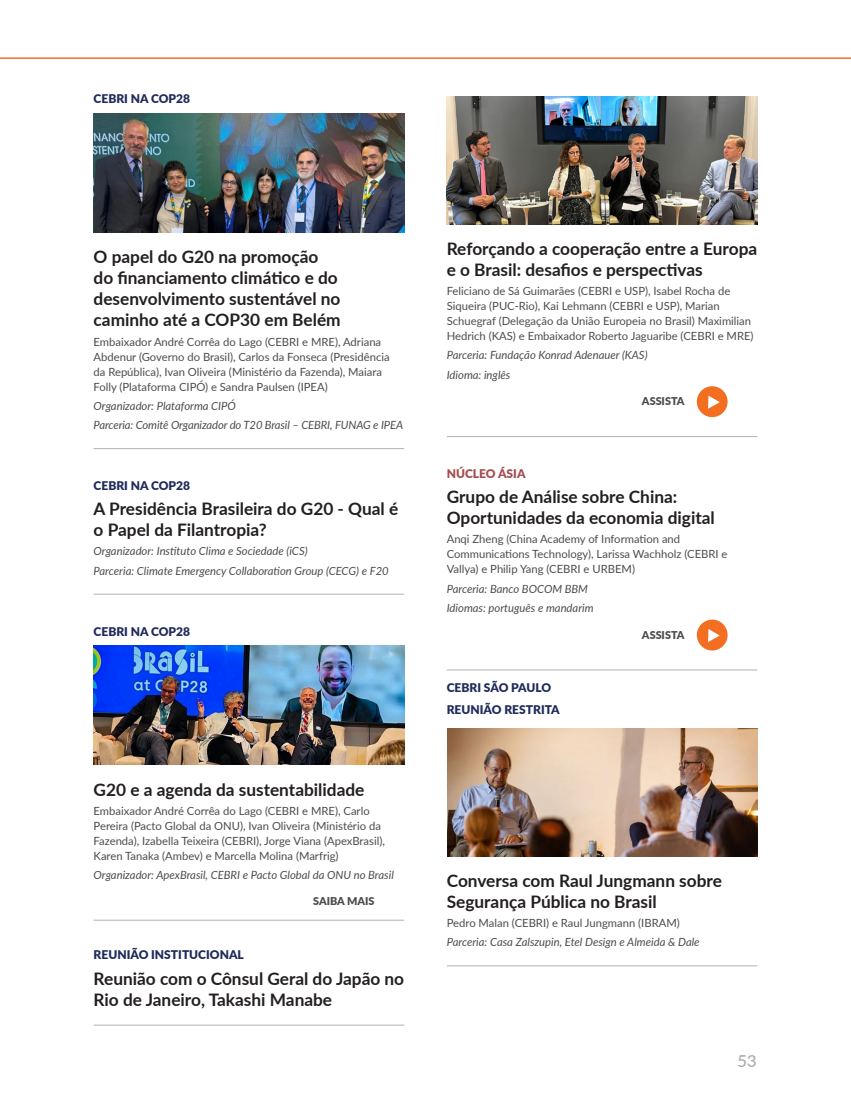
<style>
.page{position:relative;width:851px;height:1106px;background:#fff}
.page>*{position:absolute;margin:0;border:0;box-sizing:border-box;transform-origin:0 0}
.Eventos_-_seção{font:700 17.25px/21px "Lato";color:#231f20}
.Eventos_-_Título{font:700 17.25px/21px "Lato";color:#231f20}
.t1{font:500 16.5px "Lato";color:#a8a9ad}
.Eventos_-_Participan{font:900 12px "Lato";color:#202b5b}
.Eventos_-_seção-2{font:900 12px "Lato";color:#202b5b}
.Eventos_-_seção-3{font:900 12px "Lato";color:#a64d50}
.Eventos_-_Participan-2{font:11.25px/15px "Lato";color:#4b4c4d}
.Eventos_-_Participan-3{font:italic 11.25px "Lato";color:#4b4c4d}
.t2{font:900 10.8px "Lato";color:#4b4c4d}
</style>
<div class="page">
<hr style="left:446px;top:436px;width:311px;height:1px;background:#b2b3b7">
<hr style="left:446px;top:669px;width:311px;height:1px;background:#b2b3b7">
<hr style="left:446px;top:965px;width:311px;height:1px;background:#b2b3b7">
<img style="left:446px;top:96px;width:311px;height:128px">
<div style="left:696px;top:386px;width:31px;height:31px;background:#f36e21;border-radius:50%"></div>
<svg style="left:708px;top:395px;width:11px;height:14px"></svg>
<div style="left:696px;top:619px;width:31px;height:31px;background:#f36e21;border-radius:50%"></div>
<svg style="left:708px;top:629px;width:11px;height:13px"></svg>
<img style="left:447px;top:728px;width:310px;height:128px">
<hr style="left:0;top:57px;width:850px;height:2px;background:#f36e31">
<hr style="left:94px;top:448px;width:310px;height:1px;background:#b2b3b7">
<hr style="left:94px;top:594px;width:310px;height:1px;background:#b2b3b7">
<hr style="left:94px;top:920px;width:310px;height:1px;background:#b2b3b7">
<hr style="left:94px;top:1024px;width:310px;height:1px;background:#b2b3b7">
<img style="left:94px;top:113px;width:310px;height:120px">
<img style="left:94px;top:646px;width:310px;height:119px">
<p class="Eventos_-_Participan" style="left:94px;top:90px;width:98px">CEBRI NA COP28</p>
<p class="Eventos_-_seção" style="left:94px;top:246px;width:248px">O papel do G20 na promoção do financiamento climático e do desenvolvimento sustentável no caminho até a COP30 em Belém</p>
<p class="Eventos_-_Participan-2" style="left:94px;top:333px;width:297px">Embaixador André Corrêa do Lago (CEBRI e MRE), Adriana Abdenur (Governo do Brasil), Carlos da Fonseca (Presidência da República), Ivan Oliveira (Ministério da Fazenda), Maiara Folly (Plataforma CIPÓ) e Sandra Paulsen (IPEA)</p>
<p class="Eventos_-_Participan-3" style="left:94px;top:398px;width:144px">Organizador: Plataforma CIPÓ</p>
<p class="Eventos_-_Participan-3" style="left:94px;top:417px;width:311px">Parceria: Comitê Organizador do T20 Brasil – CEBRI, FUNAG e IPEA</p>
<p class="Eventos_-_Participan" style="left:94px;top:476px;width:98px">CEBRI NA COP28</p>
<p class="Eventos_-_Título" style="left:94px;top:497px;width:306px">A Presidência Brasileira do G20 - Qual é o Papel da Filantropia?</p>
<p class="Eventos_-_Participan-3" style="left:94px;top:543px;width:215px">Organizador: Instituto Clima e Sociedade (iCS)</p>
<p class="Eventos_-_Participan-3" style="left:94px;top:562px;width:296px">Parceria: Climate Emergency Collaboration Group (CECG) e F20</p>
<p class="Eventos_-_Participan" style="left:94px;top:622px;width:98px">CEBRI NA COP28</p>
<p class="Eventos_-_seção" style="left:94px;top:778px;width:272px">G20 e a agenda da sustentabilidade</p>
<p class="Eventos_-_Participan-2" style="left:94px;top:802px;width:293px">Embaixador André Corrêa do Lago (CEBRI e MRE), Carlo Pereira (Pacto Global da ONU), Ivan Oliveira (Ministério da Fazenda), Izabella Teixeira (CEBRI), Jorge Viana (ApexBrasil), Karen Tanaka (Ambev) e Marcella Molina (Marfrig)</p>
<p class="Eventos_-_Participan-3" style="left:94px;top:867px;width:302px">Organizador: ApexBrasil, CEBRI e Pacto Global da ONU no Brasil</p>
<p class="t2" style="left:313px;top:893px;width:63px">SAIBA MAIS</p>
<p class="Eventos_-_Participan" style="left:94px;top:946px;width:152px">REUNIÃO INSTITUCIONAL</p>
<p class="Eventos_-_seção" style="left:94px;top:967px;width:312px">Reunião com o Cônsul Geral do Japão no<br>Rio de Janeiro, Takashi Manabe</p>
<p class="Eventos_-_seção" style="left:446px;top:237px;width:312px">Reforçando a cooperação entre a Europa e o Brasil: desafios e perspectivas</p>
<p class="Eventos_-_Participan-2" style="left:446px;top:283px;width:308px">Feliciano de Sá Guimarães (CEBRI e USP), Isabel Rocha de Siqueira (PUC-Rio), Kai Lehmann (CEBRI e USP), Marian Schuegraf (Delegação da União Europeia no Brasil) Maximilian Hedrich (KAS) e Embaixador Roberto Jaguaribe (CEBRI e MRE)</p>
<p class="Eventos_-_Participan-3" style="left:446px;top:347px;width:202px">Parceria: Fundação Konrad Adenauer (KAS)</p>
<p class="Eventos_-_Participan-3" style="left:446px;top:366px;width:65px">Idioma: inglês</p>
<p class="t2" style="left:642px;top:393px;width:44px">ASSISTA</p>
<p class="Eventos_-_seção-3" style="left:446px;top:464px;width:80px">NÚCLEO ÁSIA</p>
<p class="Eventos_-_seção" style="left:446px;top:485px;width:269px">Grupo de Análise sobre China:<br>Oportunidades da economia digital</p>
<p class="Eventos_-_Participan-2" style="left:446px;top:531px;width:282px">Anqi Zheng (China Academy of Information and<br>Communications Technology), Larissa Wachholz (CEBRI e<br>Vallya) e Philip Yang (CEBRI e URBEM)</p>
<p class="Eventos_-_Participan-3" style="left:446px;top:580px;width:143px">Parceria: Banco BOCOM BBM</p>
<p class="Eventos_-_Participan-3" style="left:446px;top:600px;width:148px">Idiomas: português e mandarim</p>
<p class="t2" style="left:642px;top:626px;width:44px">ASSISTA</p>
<p class="Eventos_-_seção-2" style="left:446px;top:678px;width:106px">CEBRI SÃO PAULO</p>
<p class="Eventos_-_seção-2" style="left:446px;top:701px;width:114px">REUNIÃO RESTRITA</p>
<p class="Eventos_-_seção" style="left:446px;top:869px;width:276px">Conversa com Raul Jungmann sobre<br>Segurança Pública no Brasil</p>
<p class="Eventos_-_Participan-2" style="left:446px;top:915px;width:234px">Pedro Malan (CEBRI) e Raul Jungmann (IBRAM)</p>
<p class="Eventos_-_Participan-3" style="left:446px;top:934px;width:254px">Parceria: Casa Zalszupin, Etel Design e Almeida &amp; Dale</p>
<h2 class="t1" style="left:737px;top:1049px;width:21px">53</h2>
</div>
